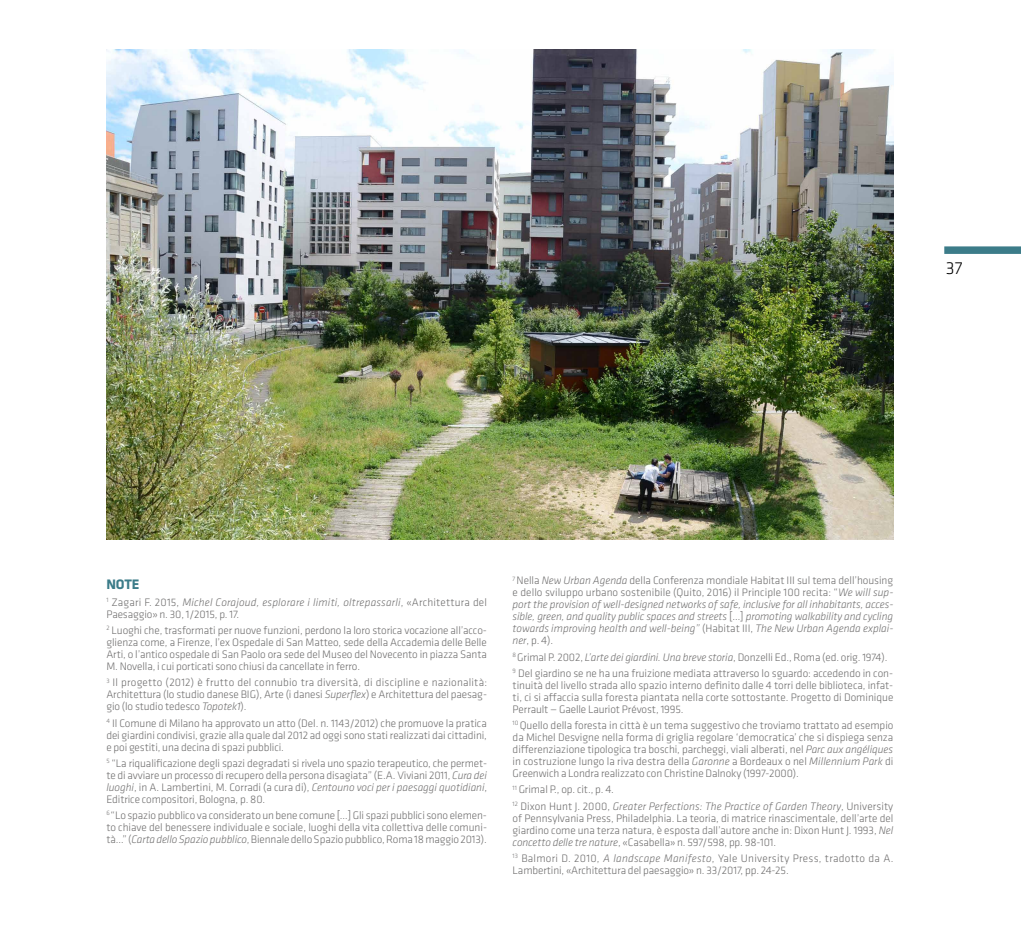
<style>
.page{position:relative;width:1021px;height:936px;background:#fff}
.page>*{position:absolute;margin:0;border:0;box-sizing:border-box;transform-origin:0 0}
.t1{font:300 18px "Klavika";color:#000}
.t2{font:700 14.25px "Klavika";color:#3c7c89}
.t3{font:300 11.25px/12px "Klavika";letter-spacing:-.01em;color:#706f6f;text-align:justify}
.t4{font:italic 300 11.25px/12px "Klavika";color:#706f6f;text-align:justify}
.s1{font-style:italic}
.s2{font-style:normal}
</style>
<div class="page">
<div style="left:944px;top:246px;width:76px;height:8px;background:#3c7c89"></div>
<img style="left:106px;top:49px;width:787px;height:490px">
<h1 class="t1" style="left:945px;top:258px;width:18px">37</h1>
<p class="t2" style="left:106px;top:577px;width:35px">NOTE</p>
<p class="t3" style="left:106px;top:596px;width:382px"><sup>1</sup> Zagari F. 2015, <span class="s1">Michel Corajoud, esplorare i limiti, oltrepassarli</span>, «Architettura del<br>Paesaggio» n. 30, 1/2015, p. 17.</p>
<p class="t3" style="left:106px;top:624px;width:382px"><sup>2</sup> Luoghi che, trasformati per nuove funzioni, perdono la loro storica vocazione all’acco&shy;glienza come, a Firenze, l’ex Ospedale di San Matteo, sede della Accademia delle Belle Arti, o l’antico ospedale di San Paolo ora sede del Museo del Novecento in piazza Santa M. Novella, i cui porticati sono chiusi da cancellate in ferro.</p>
<p class="t3" style="left:106px;top:676px;width:382px"><sup>3</sup> Il progetto (2012) è frutto del connubio tra diversità, di discipline e nazionalità:<br>Architettura (lo studio danese BIG), Arte (i danesi <span class="s1">Superflex</span>) e Architettura del paesag&shy;gio (lo studio tedesco <span class="s1">Topotek1</span>).</p>
<p class="t3" style="left:106px;top:717px;width:382px"><sup>4</sup> Il Comune di Milano ha approvato un atto (Del. n. 1143/2012) che promuove la pratica dei giardini condivisi, grazie alla quale dal 2012 ad oggi sono stati realizzati dai cittadini, e poi gestiti, una decina di spazi pubblici.</p>
<p class="t3" style="left:106px;top:757px;width:382px"><sup>5</sup> “La riqualificazione degli spazi degradati si rivela uno spazio terapeutico, che permet&shy;te di avviare un processo di recupero della persona disagiata” (E.A. Viviani 2011, <span class="s1">Cura dei luoghi</span>, in A. Lambertini, M. Corradi (a cura di), <span class="s1">Centouno voci per i paesaggi quotidiani</span>, Editrice compositori, Bologna, p. 80.</p>
<p class="t3" style="left:106px;top:809px;width:382px"><sup>6</sup> “Lo spazio pubblico va considerato un bene comune […] Gli spazi pubblici sono elemen&shy;to chiave del benessere individuale e sociale, luoghi della vita collettiva delle comuni&shy;tà…” (<span class="s1">Carta dello Spazio pubblico</span>, Biennale dello Spazio pubblico, Roma 18 maggio 2013).</p>
<p class="t4" style="left:512px;top:574px;width:382px"><sup>7</sup> <span class="s2">Nella</span> New Urban Agenda <span class="s2">della Conferenza mondiale Habitat III sul tema dell’housing e dello sviluppo urbano sostenibile (Quito, 2016) il Principle 100 recita: “</span>We will sup&shy;port the provision of well-designed networks of safe, inclusive for all inhabitants, acces&shy;sible, green, and quality public spaces and streets <span class="s2">[…]</span> promoting walkability and cycling towards improving health and well-being” <span class="s2">(Habitat III,</span> The New Urban Agenda explai&shy;ner<span class="s2">, p. 4).</span></p>
<p class="t3" style="left:512px;top:649px;width:382px;line-height:16.2px"><sup>8</sup> Grimal P. 2002, <span class="s1">L’arte dei giardini. Una breve storia</span>, Donzelli Ed., Roma (ed. orig. 1974).<br><sup>9</sup> Del giardino se ne ha una fruizione mediata attraverso lo sguardo: accedendo in con-</p>
<p class="t3" style="left:512px;top:679px;width:382px">tinuità del livello strada allo spazio interno definito dalle 4 torri delle biblioteca, infat&shy;ti, ci si affaccia sulla foresta piantata nella corte sottostante. Progetto di Dominique Perrault — Gaelle Lauriot Prévost, 1995.</p>
<p class="t3" style="left:512px;top:719px;width:382px"><sup>10</sup> Quello della foresta in città è un tema suggestivo che troviamo trattato ad esempio da Michel Desvigne nella forma di griglia regolare ‘democratica’ che si dispiega senza differenziazione tipologica tra boschi, parcheggi, viali alberati, nel <span class="s1">Parc aux angéliques </span>in costruzione lungo la riva destra della <span class="s1">Garonne</span> a Bordeaux o nel <span class="s1">Millennium Park</span> di Greenwich a Londra realizzato con Christine Dalnoky (1997-2000).</p>
<p class="t3" style="left:512px;top:781px;width:382px;line-height:16.2px"><sup>11</sup> Grimal P., op. cit., p. 4.<br><sup>12</sup> Dixon Hunt J. 2000, <span class="s1">Greater Perfections: The Practice of Garden Theory</span>, University</p>
<p class="t3" style="left:512px;top:812px;width:382px">of Pennsylvania Press, Philadelphia. La teoria, di matrice rinascimentale, dell’arte del giardino come una terza natura, è esposta dall’autore anche in: Dixon Hunt J. 1993, <span class="s1">Nel concetto delle tre nature</span>, «Casabella» n. 597/598, pp. 98-101.</p>
<p class="t3" style="left:512px;top:852px;width:382px"><sup>13</sup> Balmori D. 2010, <span class="s1">A landscape Manifesto</span>, Yale University Press, tradotto da A.<br>Lambertini, «Architettura del paesaggio» n. 33/2017, pp. 24-25.</p>
</div>
